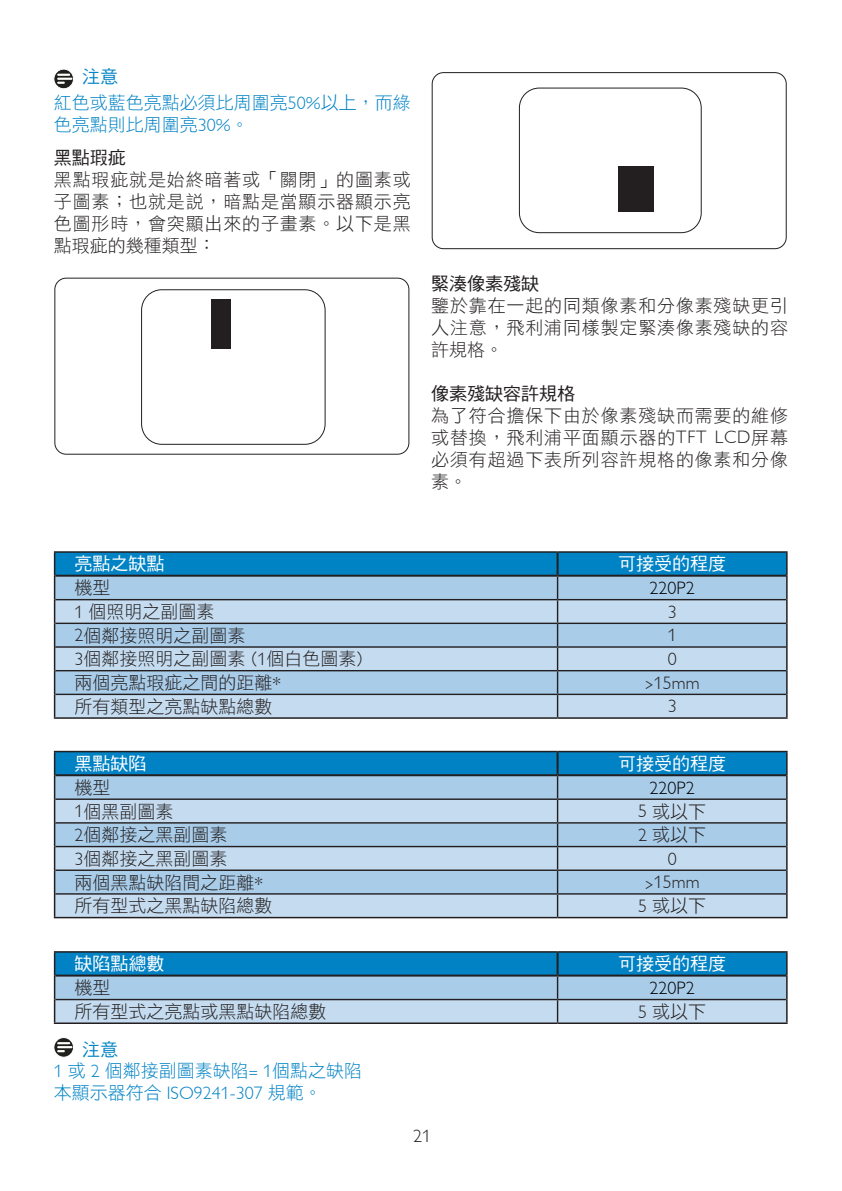
<style>
.page{position:relative;width:842px;height:1191px;background:#fff}
.page>*{position:absolute;margin:0;border:0;box-sizing:border-box;transform-origin:0 0}
.t1{font:18px/22px "DF Hei Std W3";color:#231f20;text-align:justify}
.t2{font:18px/22px "DF Hei Std W3";color:#0082c5}
.t3{font:18px "DF Hei Std W5";color:#fff}
.t4{font:18px "DF Hei Std W5";color:#231f20}
.t5{font:300 18px "Gill Alt One";color:#231f20}
.t6{font:300 18px "Gill Alt One";color:#000}
.t7{font:18px "DF Hei Std W5";color:#0082c5}
.s1{font-family:"Gill Alt One";font-weight:300}
.s2{font-family:"DF Hei Std W3";font-weight:400}
</style>
<div class="page">
<svg style="left:54px;top:69px;width:20px;height:20px"></svg>
<div style="left:54px;top:69px;width:20px;height:20px;border:1px solid #fff;border-radius:50%"></div>
<svg style="left:58px;top:74px;width:13px;height:10px"></svg>
<div style="left:55px;top:278px;width:354px;height:176px;border:1px solid #231f20;border-radius:11px"></div>
<div style="left:141px;top:289px;width:184px;height:155px;border:1px solid #231f20;border-radius:20px"></div>
<div style="left:212px;top:300px;width:19px;height:49px;background:#231f20"></div>
<hr style="left:786px;top:575px;width:2px;height:24px;background:#231f20">
<hr style="left:786px;top:599px;width:2px;height:24px;background:#231f20">
<hr style="left:786px;top:623px;width:2px;height:24px;background:#231f20">
<hr style="left:786px;top:647px;width:2px;height:23px;background:#231f20">
<hr style="left:786px;top:670px;width:2px;height:24px;background:#231f20">
<hr style="left:786px;top:694px;width:2px;height:23px;background:#231f20">
<hr style="left:54px;top:717px;width:504px;height:2px;background:#231f20">
<hr style="left:558px;top:717px;width:230px;height:2px;background:#231f20">
<hr style="left:54px;top:551px;width:504px;height:2px;background:#231f20">
<svg style="left:54px;top:552px;width:733px;height:165px;background:#95bdda"></svg>
<hr style="left:558px;top:551px;width:230px;height:2px;background:#231f20">
<hr style="left:786px;top:553px;width:2px;height:22px;background:#231f20">
<hr style="left:557px;top:553px;width:2px;height:21px;background:#231f20">
<hr style="left:786px;top:775px;width:2px;height:24px;background:#231f20">
<hr style="left:786px;top:799px;width:2px;height:24px;background:#231f20">
<hr style="left:786px;top:823px;width:2px;height:23px;background:#231f20">
<hr style="left:786px;top:846px;width:2px;height:24px;background:#231f20">
<hr style="left:786px;top:870px;width:2px;height:24px;background:#231f20">
<hr style="left:786px;top:894px;width:2px;height:23px;background:#231f20">
<hr style="left:54px;top:917px;width:504px;height:1px;background:#231f20">
<hr style="left:558px;top:917px;width:230px;height:1px;background:#231f20">
<svg style="left:54px;top:751px;width:733px;height:166px;background:#94bdd9"></svg>
<hr style="left:558px;top:751px;width:230px;height:1px;background:#231f20">
<hr style="left:786px;top:752px;width:2px;height:23px;background:#231f20">
<hr style="left:557px;top:752px;width:2px;height:22px;background:#231f20">
<hr style="left:786px;top:975px;width:2px;height:24px;background:#231f20">
<hr style="left:786px;top:999px;width:2px;height:23px;background:#231f20">
<hr style="left:54px;top:1022px;width:504px;height:2px;background:#231f20">
<hr style="left:558px;top:1022px;width:230px;height:2px;background:#231f20">
<hr style="left:54px;top:951px;width:504px;height:1px;background:#231f20">
<svg style="left:54px;top:952px;width:733px;height:71px;background:#74aed2"></svg>
<hr style="left:558px;top:951px;width:230px;height:1px;background:#231f20">
<hr style="left:786px;top:952px;width:2px;height:23px;background:#231f20">
<hr style="left:557px;top:952px;width:2px;height:22px;background:#231f20">
<svg style="left:54px;top:1037px;width:20px;height:20px"></svg>
<div style="left:54px;top:1037px;width:20px;height:20px;border:1px solid #fff;border-radius:50%"></div>
<svg style="left:58px;top:1042px;width:13px;height:10px"></svg>
<div style="left:432px;top:72px;width:354px;height:177px;border:1px solid #231f20;border-radius:11px"></div>
<div style="left:519px;top:88px;width:182px;height:145px;border:1px solid #231f20;border-radius:20px"></div>
<div style="left:619px;top:166px;width:35px;height:45px;background:#231f20"></div>
<p class="t7" style="left:82px;top:67px;width:37px">注意</p>
<p class="t2" style="left:54px;top:91px;width:358px">紅色或藍色亮點必須比周圍亮<span class="s1">50</span>%以上，而綠色亮點則比周圍亮<span class="s1">30</span>%。</p>
<p class="t4" style="left:54px;top:148px;width:73px">黑點瑕疵</p>
<p class="t1" style="left:54px;top:169px;width:358px">黑點瑕疵就是始終暗著或「關閉」的圖素或子圖素；也就是說，暗點是當顯示器顯示亮色圖形時，會突顯出來的子畫素。以下是黑點瑕疵的幾種類型：</p>
<p class="t4" style="left:431px;top:273px;width:109px">緊湊像素殘缺</p>
<p class="t1" style="left:431px;top:294px;width:358px">鑒於靠在一起的同類像素和分像素殘缺更引人注意，飛利浦同樣製定緊湊像素殘缺的容許規格。</p>
<p class="t4" style="left:431px;top:383px;width:145px">像素殘缺容許規格</p>
<p class="t1" style="left:431px;top:404px;width:358px">為了符合擔保下由於像素殘缺而需要的維修或替換，飛利浦平面顯示器的<span class="s1">TFT LCD</span>屏幕必須有超過下表所列容許規格的像素和分像素。</p>
<p class="t3" style="left:74px;top:554px;width:92px">亮點之缺點</p>
<p class="t3" style="left:618px;top:554px;width:109px">可接受的程度</p>
<p class="t1" style="left:74px;top:576px;width:37px">機型</p>
<p class="t6" style="left:650px;top:578px;width:47px">220P2</p>
<p class="t1" style="left:74px;top:600px;width:142px"><span class="s1">1</span> 個照明之副圖素</p>
<p class="t5" style="left:668px;top:601px;width:10px">3</p>
<p class="t1" style="left:74px;top:624px;width:173px"><span class="s1">2</span>個鄰接照明之副圖素</p>
<p class="t5" style="left:668px;top:625px;width:10px">1</p>
<p class="t1" style="left:74px;top:647px;width:289px"><span class="s1">3</span>個鄰接照明之副圖素 (<span class="s1">1</span>個白色圖素)</p>
<p class="t5" style="left:668px;top:649px;width:10px">0</p>
<p class="t1" style="left:74px;top:671px;width:208px">兩個亮點瑕疵之間的距離*</p>
<p class="t5" style="left:645px;top:672px;width:56px"><span class="s2">&gt;</span>15mm</p>
<p class="t1" style="left:74px;top:695px;width:200px">所有類型之亮點缺點總數</p>
<p class="t5" style="left:668px;top:696px;width:10px">3</p>
<p class="t3" style="left:74px;top:753px;width:74px">黑點缺陷</p>
<p class="t3" style="left:618px;top:753px;width:109px">可接受的程度</p>
<p class="t1" style="left:74px;top:776px;width:37px">機型</p>
<p class="t6" style="left:650px;top:777px;width:47px">220P2</p>
<p class="t1" style="left:74px;top:799px;width:101px"><span class="s1">1</span>個黑副圖素</p>
<p class="t1" style="left:638px;top:799px;width:70px"><span class="s1">5</span> 或以下</p>
<p class="t1" style="left:74px;top:823px;width:155px"><span class="s1">2</span>個鄰接之黑副圖素</p>
<p class="t1" style="left:638px;top:823px;width:70px"><span class="s1">2</span> 或以下</p>
<p class="t1" style="left:74px;top:847px;width:155px"><span class="s1">3</span>個鄰接之黑副圖素</p>
<p class="t5" style="left:668px;top:848px;width:10px">0</p>
<p class="t1" style="left:74px;top:870px;width:190px">兩個黑點缺陷間之距離*</p>
<p class="t5" style="left:645px;top:872px;width:56px"><span class="s2">&gt;</span>15mm</p>
<p class="t1" style="left:74px;top:894px;width:200px">所有型式之黑點缺陷總數</p>
<p class="t1" style="left:638px;top:894px;width:70px"><span class="s1">5</span> 或以下</p>
<p class="t3" style="left:74px;top:954px;width:92px">缺陷點總數</p>
<p class="t3" style="left:618px;top:954px;width:109px">可接受的程度</p>
<p class="t1" style="left:74px;top:976px;width:37px">機型</p>
<p class="t6" style="left:650px;top:977px;width:47px">220P2</p>
<p class="t1" style="left:74px;top:1000px;width:254px">所有型式之亮點或黑點缺陷總數</p>
<p class="t1" style="left:638px;top:1000px;width:70px"><span class="s1">5</span> 或以下</p>
<p class="t7" style="left:82px;top:1039px;width:37px">注意</p>
<p class="t2" style="left:54px;top:1059px;width:310px"><span class="s1">1</span> 或 <span class="s1">2</span> 個鄰接副圖素缺陷= <span class="s1">1</span>個點之缺陷</p>
<p class="t2" style="left:54px;top:1081px;width:270px">本顯示器符合 <span class="s1">ISO9241</span>-<span class="s1">307</span> 規範。</p>
<p class="t5" style="left:413px;top:1126px;width:19px">21</p>
</div>
